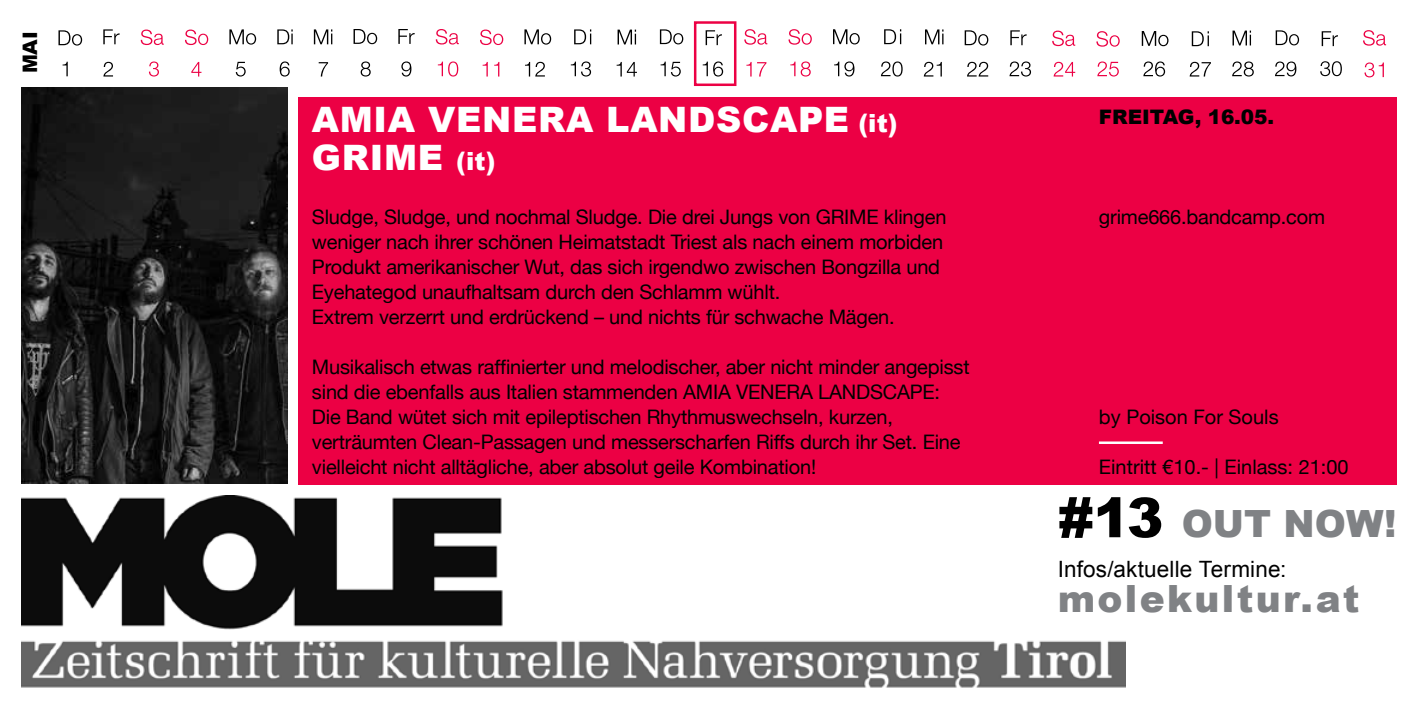
<style>
.page{position:relative;width:1418px;height:709px;background:#fff}
.page>*{position:absolute;margin:0;border:0;box-sizing:border-box;transform-origin:0 0}
.t1{font:900 55px "Arial";color:#000}
.t2{font:900 37.5px "Arial";letter-spacing:.06em;color:#808285}
.t3{font:900 35px/37.5px "Arial";letter-spacing:.02em;color:#fff}
.t4{font:22.5px "Arial";letter-spacing:.005em;color:#000}
.t5{font:20px/25px "Helvetica Neue";letter-spacing:-.01em;color:#000}
.t6{font:900 20px "Arial";letter-spacing:-.005em;color:#000}
.s1{font-size:25px}
.s2{font-size:37.5px;color:#808285}
</style>
<div class="page">
<svg style="left:435px;top:29px;width:24px;height:15px"></svg>
<svg style="left:438px;top:61px;width:20px;height:16px"></svg>
<svg style="left:705px;top:30px;width:17px;height:15px"></svg>
<svg style="left:702px;top:61px;width:21px;height:16px"></svg>
<svg style="left:103px;top:62px;width:10px;height:15px"></svg>
<svg style="left:103px;top:29px;width:17px;height:15px"></svg>
<svg style="left:149px;top:61px;width:10px;height:16px"></svg>
<svg style="left:141px;top:30px;width:23px;height:15px"></svg>
<svg style="left:319px;top:62px;width:9px;height:15px"></svg>
<svg style="left:314px;top:29px;width:18px;height:15px"></svg>
<svg style="left:191px;top:62px;width:10px;height:15px"></svg>
<svg style="left:185px;top:30px;width:23px;height:15px"></svg>
<svg style="left:236px;top:62px;width:10px;height:15px"></svg>
<svg style="left:229px;top:29px;width:27px;height:16px"></svg>
<svg style="left:280px;top:61px;width:10px;height:16px"></svg>
<svg style="left:277px;top:29px;width:16px;height:15px"></svg>
<svg style="left:401px;top:61px;width:10px;height:16px"></svg>
<svg style="left:398px;top:29px;width:16px;height:15px"></svg>
<svg style="left:360px;top:61px;width:11px;height:16px"></svg>
<svg style="left:353px;top:29px;width:24px;height:15px"></svg>
<svg style="left:482px;top:62px;width:6px;height:15px"></svg>
<svg style="left:494px;top:62px;width:5px;height:15px"></svg>
<svg style="left:480px;top:30px;width:23px;height:15px"></svg>
<svg style="left:525px;top:62px;width:20px;height:15px"></svg>
<svg style="left:524px;top:29px;width:27px;height:16px"></svg>
<svg style="left:571px;top:61px;width:20px;height:16px"></svg>
<svg style="left:574px;top:29px;width:17px;height:15px"></svg>
<svg style="left:660px;top:62px;width:5px;height:14px"></svg>
<svg style="left:671px;top:62px;width:9px;height:15px"></svg>
<svg style="left:660px;top:29px;width:23px;height:15px"></svg>
<svg style="left:616px;top:62px;width:21px;height:15px"></svg>
<svg style="left:617px;top:30px;width:19px;height:14px"></svg>
<svg style="left:790px;top:61px;width:20px;height:16px"></svg>
<svg style="left:788px;top:29px;width:23px;height:16px"></svg>
<svg style="left:746px;top:62px;width:5px;height:15px"></svg>
<svg style="left:757px;top:62px;width:9px;height:15px"></svg>
<svg style="left:744px;top:29px;width:23px;height:16px"></svg>
<svg style="left:834px;top:61px;width:20px;height:16px"></svg>
<svg style="left:833px;top:29px;width:26px;height:15px"></svg>
<svg style="left:881px;top:61px;width:21px;height:16px"></svg>
<svg style="left:884px;top:29px;width:17px;height:15px"></svg>
<svg style="left:923px;top:62px;width:18px;height:15px"></svg>
<svg style="left:925px;top:29px;width:18px;height:15px"></svg>
<svg style="left:1009px;top:61px;width:22px;height:16px"></svg>
<svg style="left:1010px;top:30px;width:16px;height:15px"></svg>
<svg style="left:967px;top:62px;width:21px;height:15px"></svg>
<svg style="left:964px;top:30px;width:24px;height:16px"></svg>
<svg style="left:1053px;top:62px;width:22px;height:15px"></svg>
<svg style="left:1052px;top:31px;width:23px;height:15px"></svg>
<svg style="left:1097px;top:61px;width:21px;height:16px"></svg>
<svg style="left:1096px;top:31px;width:23px;height:16px"></svg>
<svg style="left:1143px;top:61px;width:22px;height:16px"></svg>
<svg style="left:1141px;top:31px;width:27px;height:15px"></svg>
<svg style="left:1189px;top:62px;width:21px;height:15px"></svg>
<svg style="left:1191px;top:31px;width:17px;height:15px"></svg>
<svg style="left:1320px;top:61px;width:21px;height:15px"></svg>
<svg style="left:1321px;top:31px;width:16px;height:15px"></svg>
<svg style="left:1275px;top:62px;width:21px;height:14px"></svg>
<svg style="left:1275px;top:30px;width:23px;height:15px"></svg>
<svg style="left:1232px;top:61px;width:21px;height:16px"></svg>
<svg style="left:1232px;top:31px;width:18px;height:14px"></svg>
<svg style="left:1364px;top:62px;width:19px;height:15px"></svg>
<svg style="left:1363px;top:30px;width:22px;height:16px"></svg>
<svg style="left:63px;top:62px;width:5px;height:14px"></svg>
<svg style="left:58px;top:30px;width:24px;height:16px"></svg>
<div style="left:298px;top:97px;width:1098px;height:388px;background:#ec0044"></div>
<hr style="left:1098px;top:441px;width:64px;height:3px;background:#fff">
<img style="left:21px;top:88px;width:266px;height:395px">
<div style="left:694px;top:21px;width:42px;height:65px;border:2px solid #ec0044"></div>
<img style="left:21px;top:495px;width:1104px;height:193px">
<p class="t6" style="left:16px;top:73px;width:44px;rotate:-90deg">MAI</p>
<h3 class="t3" style="left:312px;top:100px;width:587px">AMIA VENERA LANDSCAPE <span class="s1">(it)<br></span>GRI ME <span class="s1">(it)</span></h3>
<p class="t5" style="left:312px;top:204px;width:636px">Sludge, Sludge, und nochmal Sludge. Die drei Jungs von GRIME klingen weniger nach ihrer schönen Heimatstadt Triest als nach einem morbiden Produkt amerikanischer Wut, das sich irgendwo zwischen Bongzilla und Eyehategod unaufhaltsam durch den Schlamm wühlt.<br>Extrem verzerrt und erdrückend – und nichts für schwache Mägen.</p>
<p class="t5" style="left:312px;top:354px;width:659px">Musikalisch etwas raffinierter und melodischer, aber nicht minder angepisst sind die ebenfalls aus Italien stammenden AMIA VENERA LANDSCAPE:<br>Die Band wütet sich mit epileptischen Rhythmuswechseln, kurzen, verträumten Clean-Passagen und messerscharfen Riffs durch ihr Set. Eine vielleicht nicht alltägliche, aber absolut geile Kombination!</p>
<p class="t6" style="left:1098px;top:102px;width:176px">FREITAG, 16.05.</p>
<p class="t5" style="left:1098px;top:204px;width:228px">grime666.bandcamp.com</p>
<p class="t5" style="left:1098px;top:404px;width:181px">by Poison For Souls</p>
<p class="t5" style="left:1098px;top:454px;width:251px">Eintritt €10.- | Einlass: 21:00</p>
<h1 class="t1" style="left:1057px;top:477px;width:154px">#13 <span class="s2">out</span></h1>
<h2 class="t2" style="left:1283px;top:496px;width:114px">now!</h2>
<p class="t4" style="left:1057px;top:554px;width:230px">Infos/aktuelle Termine:</p>
<h2 class="t2" style="left:1057px;top:571px;width:303px">molekultur.at</h2>
</div>
